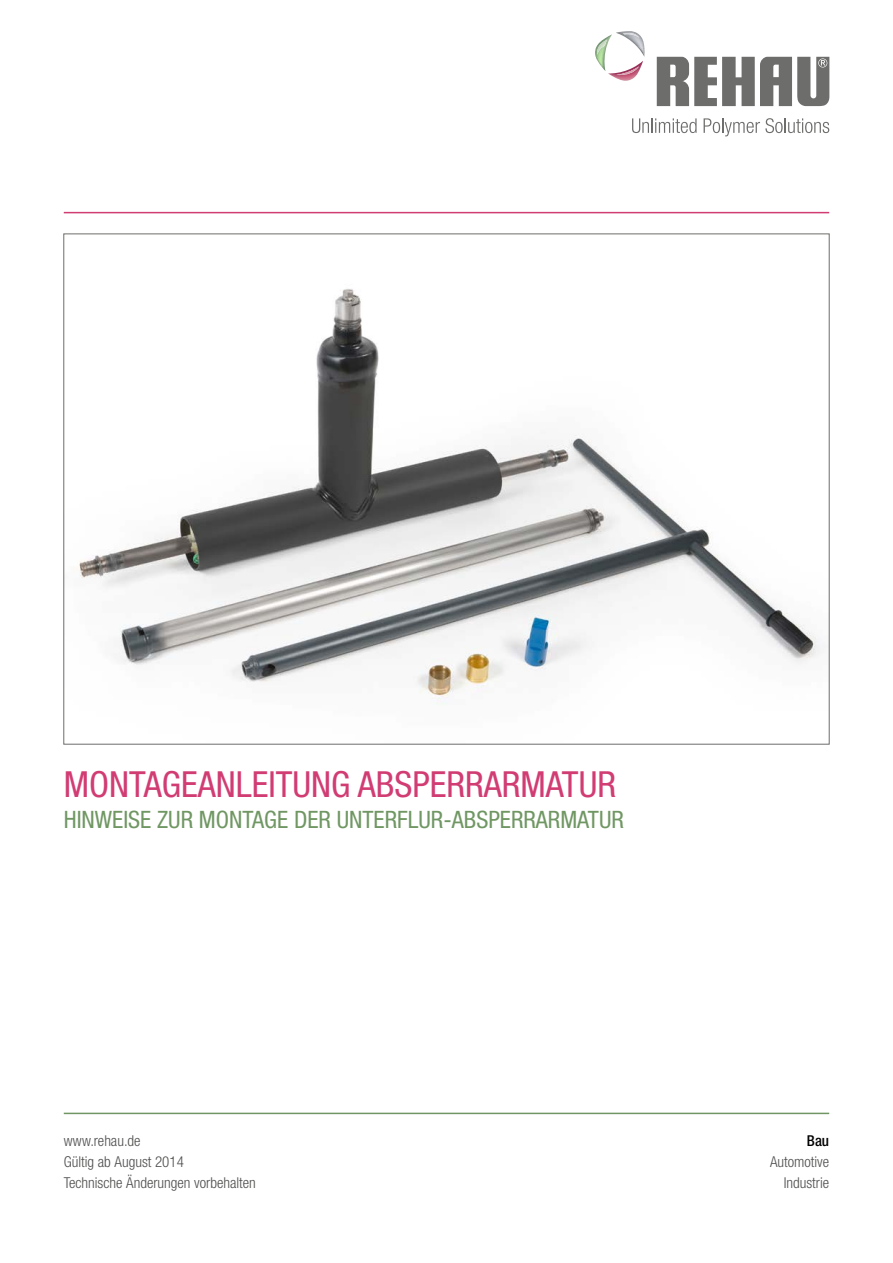
<style>
.page{position:relative;width:893px;height:1263px;background:#fff}
.page>*{position:absolute;margin:0;border:0;box-sizing:border-box;transform-origin:0 0}
.Cover_page_headline{font:condensed 36px "Helvetica Neue LTW1 G";color:#d13c73}
.Cover_page_subline{font:condensed 24px "Helvetica Neue LTW1 G";color:#709763}
.Cover_page_branding{font:300 condensed 15px/21px "Helvetica Neue LTW1 G";color:#4e4e4d;text-align:right}
.t1{font:500 condensed 15px "Helvetica Neue LTW1 G";color:#000}
</style>
<div class="page">
<hr style="left:64px;top:212px;width:765px;height:1px;background:#d13c73">
<hr style="left:64px;top:1113px;width:765px;height:1px;background:#709763">
<svg style="left:632px;top:118px;width:65px;height:15px"></svg>
<svg style="left:704px;top:118px;width:125px;height:18px"></svg>
<svg style="left:657px;top:57px;width:172px;height:49px"></svg>
<svg style="left:595px;top:31px;width:49px;height:50px"></svg>
<img style="left:597px;top:39px;width:10px;height:16px">
<img style="left:616px;top:66px;width:23px;height:9px">
<img style="left:623px;top:33px;width:16px;height:5px">
<img style="left:74px;top:289px;width:751px;height:416px">
<p class="Cover_page_headline" style="left:64px;top:763px;width:554px">MONTAGEANLEITUNG ABSPERRARMATUR</p>
<p class="Cover_page_subline" style="left:64px;top:806px;width:562px">HINWEISE ZUR MONTAGE DER UNTERFLUR-ABSPERRARMATUR</p>
<p class="Cover_page_branding" style="left:64px;top:1130px;width:78px">www.rehau.de</p>
<p class="Cover_page_branding" style="left:64px;top:1151px;width:122px">Gültig ab August 2014</p>
<p class="Cover_page_branding" style="left:64px;top:1172px;width:194px">Technische Änderungen vorbehalten</p>
<p class="t1" style="left:807px;top:1132px;width:24px">Bau</p>
<p class="Cover_page_branding" style="left:770px;top:1151px;width:61px">Automotive<br>Industrie</p>
</div>
